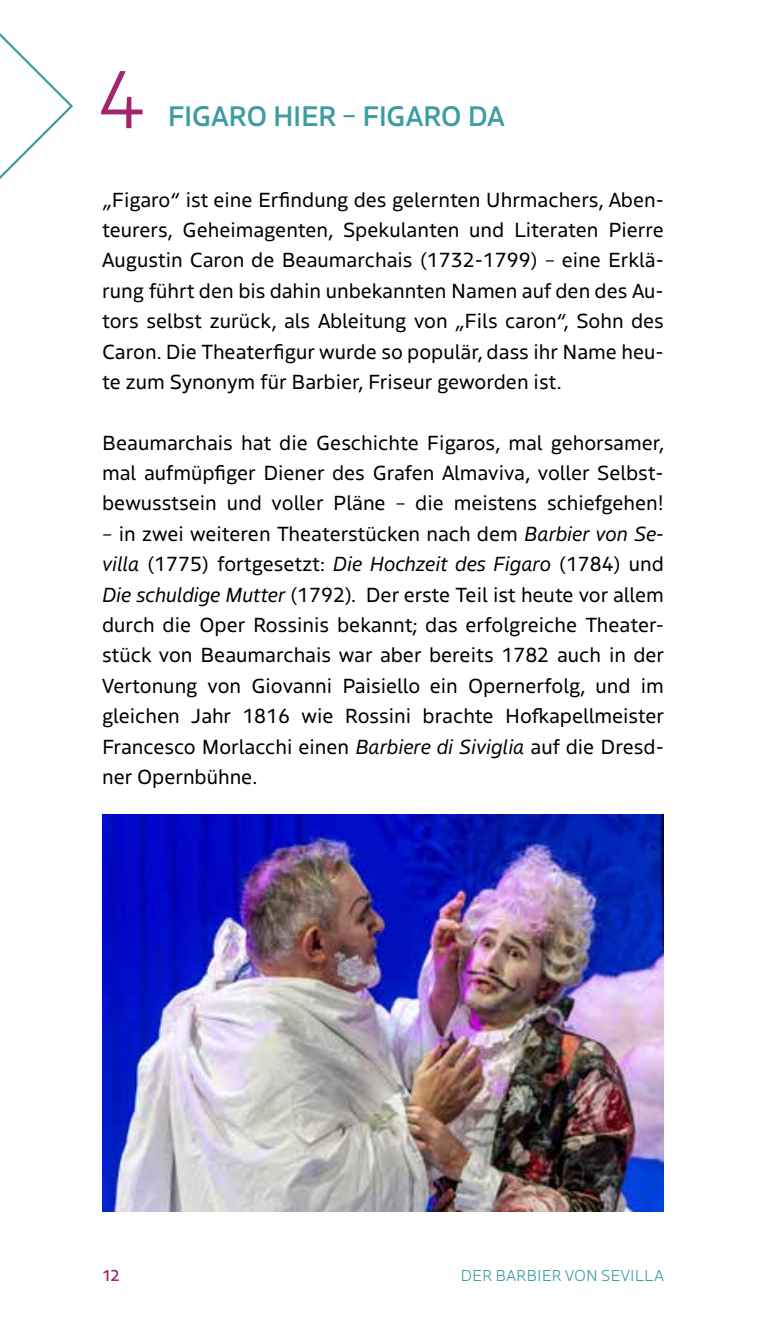
<style>
.page{position:relative;width:766px;height:1340px;background:#fff}
.page>*{position:absolute;margin:0;border:0;box-sizing:border-box;transform-origin:0 0}
.t1{font:300 81.67px "Boreal";color:#a42569}
.t2{font:500 28.12px "Boreal";letter-spacing:-.02em;color:#3e9da2}
.t3{font:20.25px/30.4px "Boreal";color:#000;text-align:justify}
.t4{font:300 15.75px "Boreal";color:#3e9da2}
.t5{font:500 15.75px "Boreal";color:#a42569}
.s1{font-style:italic}
</style>
<div class="page">
<img style="left:102px;top:814px;width:561px;height:397px">
<svg style="left:0;top:33px;width:73px;height:146px"></svg>
<h1 class="t1" style="left:97px;top:34px;width:50px">4</h1>
<h2 class="t2" style="left:168px;top:94px;width:338px">FIGARO HIER – FIGARO DA</h2>
<p class="t3" style="left:102px;top:182px;width:563px">„Figaro“ ist eine Erfindung des gelernten Uhrmachers, Aben&shy;teurers, Geheimagenten, Spekulanten und Literaten Pierre Augustin Caron de Beaumarchais (1732-1799) – eine Erklä&shy;rung führt den bis dahin unbekannten Namen auf den des Au&shy;tors selbst zurück, als Ableitung von „Fils caron“, Sohn des Caron. Die Theaterfigur wurde so populär, dass ihr Name heu&shy;te zum Synonym für Barbier, Friseur geworden ist.</p>
<p class="t3" style="left:102px;top:425px;width:563px">Beaumarchais hat die Geschichte Figaros, mal gehorsamer, mal aufmüpfiger Diener des Grafen Almaviva, voller Selbst&shy;bewusstsein und voller Pläne – die meistens schiefgehen!</p>
<p class="t3" style="left:102px;top:517px;width:563px">– in zwei weiteren Theaterstücken nach dem <span class="s1">Barbier von Se&shy;villa</span> (1775) fortgesetzt: <span class="s1">Die Hochzeit des Figaro</span> (1784) und <span class="s1">Die schuldige Mutter</span> (1792). Der erste Teil ist heute vor allem durch die Oper Rossinis bekannt; das erfolgreiche Theater&shy;stück von Beaumarchais war aber bereits 1782 auch in der Vertonung von Giovanni Paisiello ein Opernerfolg, und im gleichen Jahr 1816 wie Rossini brachte Hofkapellmeister Francesco Morlacchi einen <span class="s1">Barbiere di Siviglia</span> auf die Dresd&shy;ner Opernbühne.</p>
<p class="t5" style="left:102px;top:1262px;width:19px">12</p>
<p class="t4" style="left:460px;top:1262px;width:205px">DER BARBIER VON SEVILLA</p>
</div>
